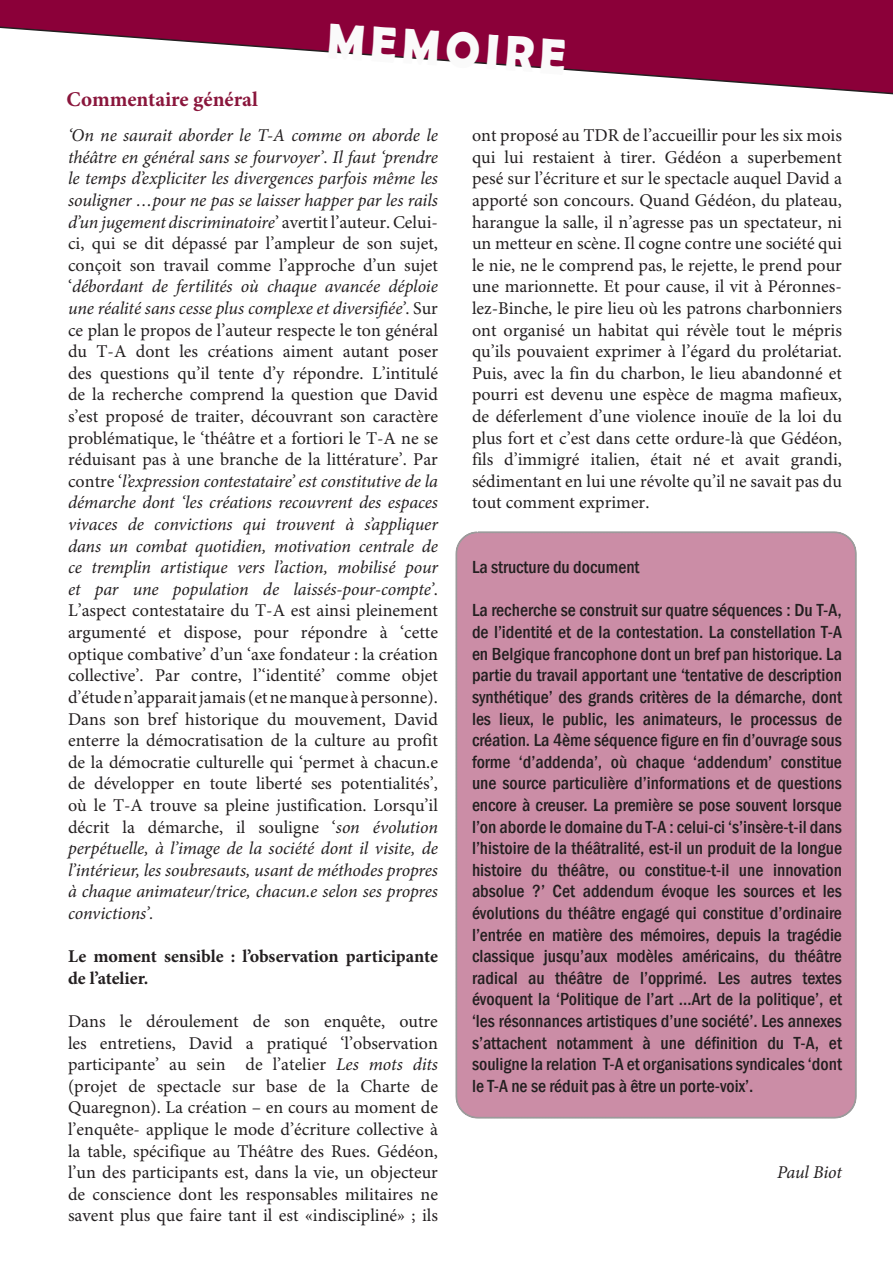
<style>
.page{position:relative;width:893px;height:1263px;background:#fff}
.page>*{position:absolute;margin:0;border:0;box-sizing:border-box;transform-origin:0 0}
.t1{font:700 50.4px "Berlin Sans FB Demi";color:#fafafa;scale:.92 1}
.t2{font:700 21px "Minion Pro";color:#8a163c}
.t3{font:18px/21.6px "Minion Pro";color:#231f20;text-align:justify}
.t4{font:500 condensed 18px/21.6px "Franklin Gothic";color:#231f20;text-align:justify}
.t5{font:700 18px/21.6px "Minion Pro";letter-spacing:-.005em;color:#231f20}
.t6{font:italic 18px "Minion Pro";letter-spacing:-.015em;color:#231f20}
.s1{font-style:italic}
</style>
<div class="page">
<div style="left:455px;top:531px;width:402px;height:588px;background:#cb8da6"></div>
<svg style="left:0;top:0;width:893px;height:95px"></svg>
<p class="t2" style="left:67px;top:84px;width:193px">Commentaire général</p>
<p class="t1" style="left:329px;top:11px;width:261px;rotate:4deg">MEMOIRE</p>
<p class="t3" style="left:68px;top:125px;width:371px"><span class="s1">‘On ne saurait aborder le T-A comme on aborde le théâtre en général sans se fourvoyer’</span>. <span class="s1">Il faut ‘prendre le temps d’expliciter les divergences parfois même les souligner …pour ne pas se laisser happer par les rails d’un jugement discriminatoire</span>’ avertit l’auteur. Celui&shy;ci, qui se dit dépassé par l’ampleur de son sujet, conçoit son travail comme l’approche d’un sujet ‘<span class="s1">débordant de fertilités où chaque avancée déploie une réalité sans cesse plus complexe et diversifiée’</span>. Sur ce plan le propos de l’auteur respecte le ton général du T-A dont les créations aiment autant poser des questions qu’il tente d’y répondre. L’intitulé de la recherche comprend la question que David s’est proposé de traiter, découvrant son caractère problématique, le ‘théâtre et a fortiori le T-A ne se réduisant pas à une branche de la littérature’. Par contre ‘<span class="s1">l’expression contestataire’ est constitutive de la démarche dont ‘les créations recouvrent des espaces vivaces de convictions qui trouvent à s’appliquer dans un combat quotidien, motivation centrale de ce tremplin artistique vers l’action, mobilisé pour et par une population de laissés-pour-compte’</span>.<br>L’aspect contestataire du T-A est ainsi pleinement argumenté et dispose, pour répondre à ‘cette optique combative’ d’un ‘axe fondateur : la création collective’. Par contre, l’‘identité’ comme objet d’étude n’apparait jamais (et ne manque à personne).<br>Dans son bref historique du mouvement, David enterre la démocratisation de la culture au profit de la démocratie culturelle qui ‘permet à chacun.e de développer en toute liberté ses potentialités’, où le T-A trouve sa pleine justification. Lorsqu’il décrit la démarche, il souligne ‘<span class="s1">son évolution perpétuelle, à l’image de la société dont il visite, de l’intérieur, les soubresauts, usant de méthodes propres à chaque animateur/trice, chacun.e selon ses propres convictions’.</span></p>
<p class="t5" style="left:68px;top:945px;width:371px">Le moment sensible : l’observation participante de l’atelier.</p>
<p class="t3" style="left:68px;top:1011px;width:371px">Dans le déroulement de son enquête, outre les entretiens, David a pratiqué ‘l’observation participante’ au sein de l’atelier <span class="s1">Les mots dits </span>(projet de spectacle sur base de la Charte de Quaregnon). La création – en cours au moment de l’enquête- applique le mode d’écriture collective à la table, spécifique au Théâtre des Rues. Gédéon, l’un des participants est, dans la vie, un objecteur de conscience dont les responsables militaires ne savent plus que faire tant il est «indiscipliné» ; ils</p>
<p class="t3" style="left:472px;top:125px;width:371px">ont proposé au TDR de l’accueillir pour les six mois qui lui restaient à tirer. Gédéon a superbement pesé sur l’écriture et sur le spectacle auquel David a apporté son concours. Quand Gédéon, du plateau, harangue la salle, il n’agresse pas un spectateur, ni un metteur en scène. Il cogne contre une société qui le nie, ne le comprend pas, le rejette, le prend pour une marionnette. Et pour cause, il vit à Péronnes&shy;lez-Binche, le pire lieu où les patrons charbonniers ont organisé un habitat qui révèle tout le mépris qu’ils pouvaient exprimer à l’égard du prolétariat.<br>Puis, avec la fin du charbon, le lieu abandonné et pourri est devenu une espèce de magma mafieux, de déferlement d’une violence inouïe de la loi du plus fort et c’est dans cette ordure-là que Gédéon, fils d’immigré italien, était né et avait grandi, sédimentant en lui une révolte qu’il ne savait pas du tout comment exprimer.</p>
<p class="t4" style="left:472px;top:556px;width:169px">La structure du document</p>
<p class="t4" style="left:472px;top:599px;width:371px">La recherche se construit sur quatre séquences : Du T-A, de l’identité et de la contestation. La constellation T-A en Belgique francophone dont un bref pan historique. La partie du travail apportant une ‘tentative de description synthétique’ des grands critères de la démarche, dont les lieux, le public, les animateurs, le processus de création. La 4ème séquence figure en fin d’ouvrage sous forme ‘d’addenda’, où chaque ‘addendum’ constitue une source particulière d’informations et de questions encore à creuser. La première se pose souvent lorsque l’on aborde le domaine du T-A : celui-ci ‘s’insère-t-il dans l’histoire de la théâtralité, est-il un produit de la longue histoire du théâtre, ou constitue-t-il une innovation absolue ?’ Cet addendum évoque les sources et les évolutions du théâtre engagé qui constitue d’ordinaire l’entrée en matière des mémoires, depuis la tragédie classique jusqu’aux modèles américains, du théâtre radical au théâtre de l’opprimé. Les autres textes évoquent la ‘Politique de l’art …Art de la politique’, et ‘les résonnances artistiques d’une société’. Les annexes s’attachent notamment à une définition du T-A, et souligne la relation T-A et organisations syndicales ‘dont le T-A ne se réduit pas à être un porte-voix’.</p>
<p class="t6" style="left:777px;top:1160px;width:66px">Paul Biot</p>
</div>
